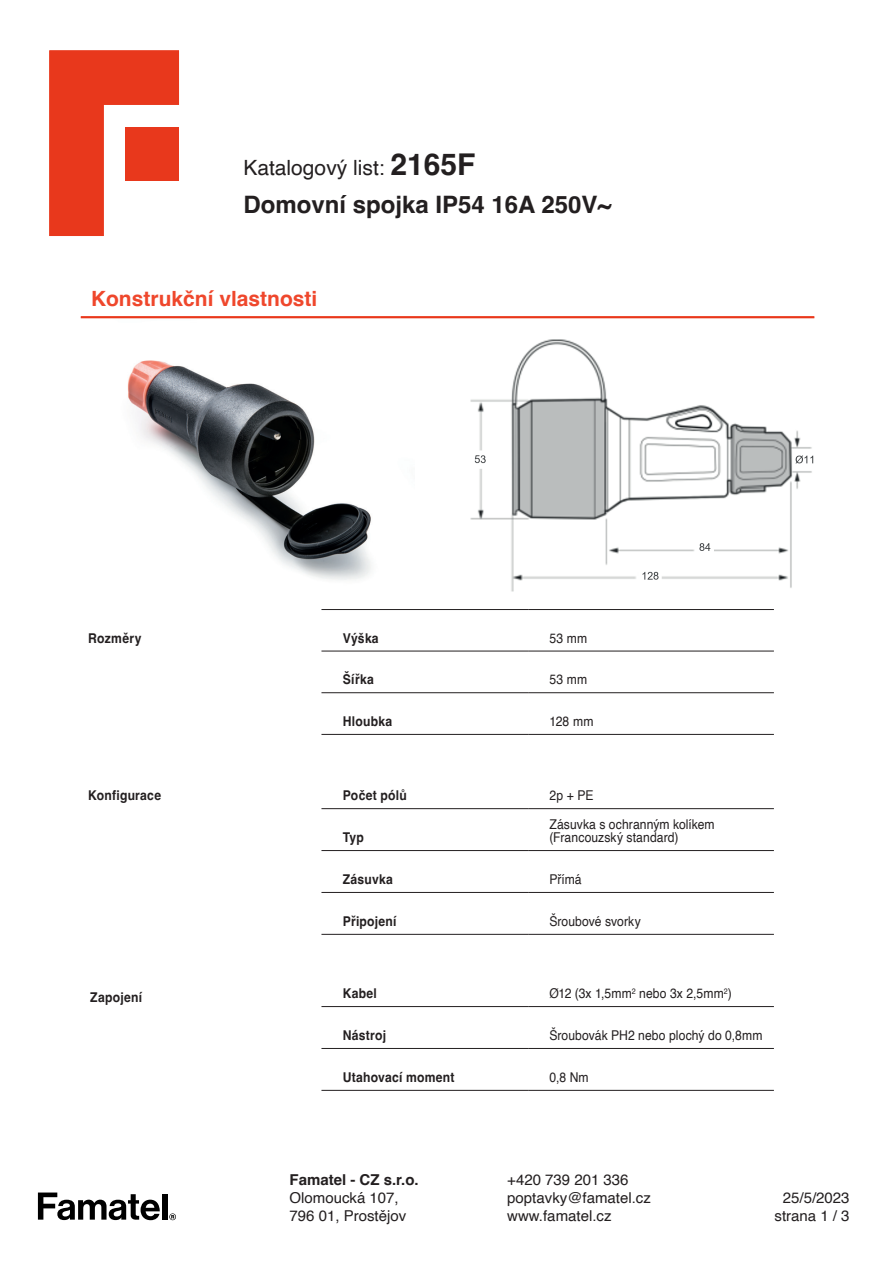
<style>
.page{position:relative;width:893px;height:1263px;background:#fff}
.page>*{position:absolute;margin:0;border:0;box-sizing:border-box;transform-origin:0 0}
.t1{font:700 24px "Helvetica";color:#231f20}
.t2{font:700 21px "Helvetica";color:#ef472c}
.t3{font:21px "Helvetica";color:#231f20}
.t4{font:15px/18px "Helvetica";color:#231f20}
.t5{font:13.5px/13.5px "Helvetica";letter-spacing:.01em;color:#231f20;scale:.9 1}
.t6{font:700 13.5px "Helvetica";letter-spacing:.02em;color:#231f20;scale:.9 1}
.s1{font-weight:700;font-size:30px}
.s2{font-weight:700}
</style>
<div class="page">
<img style="left:90px;top:318px;width:325px;height:262px">
<div style="left:162px;top:1194px;width:5px;height:25px;background:#000"></div>
<svg style="left:38px;top:1192px;width:122px;height:28px"></svg>
<svg style="left:169px;top:1213px;width:7px;height:7px"></svg>
<hr style="left:81px;top:316px;width:733px;height:2px;background:#ef472c">
<hr style="left:321px;top:609px;width:207px;height:1px;background:#231f20">
<hr style="left:528px;top:609px;width:246px;height:1px;background:#231f20">
<hr style="left:321px;top:651px;width:207px;height:1px;background:#231f20">
<hr style="left:528px;top:651px;width:246px;height:1px;background:#231f20">
<hr style="left:321px;top:692px;width:207px;height:1px;background:#231f20">
<hr style="left:528px;top:692px;width:246px;height:1px;background:#231f20">
<hr style="left:321px;top:734px;width:207px;height:1px;background:#231f20">
<hr style="left:528px;top:734px;width:246px;height:1px;background:#231f20">
<hr style="left:321px;top:808px;width:207px;height:1px;background:#231f20">
<hr style="left:528px;top:808px;width:246px;height:1px;background:#231f20">
<hr style="left:321px;top:850px;width:207px;height:1px;background:#231f20">
<hr style="left:528px;top:850px;width:246px;height:1px;background:#231f20">
<hr style="left:321px;top:892px;width:207px;height:1px;background:#231f20">
<hr style="left:528px;top:892px;width:246px;height:1px;background:#231f20">
<hr style="left:321px;top:934px;width:207px;height:1px;background:#231f20">
<hr style="left:528px;top:934px;width:246px;height:1px;background:#231f20">
<hr style="left:321px;top:1006px;width:207px;height:1px;background:#231f20">
<hr style="left:528px;top:1006px;width:246px;height:1px;background:#231f20">
<hr style="left:321px;top:1048px;width:207px;height:1px;background:#231f20">
<hr style="left:321px;top:1090px;width:207px;height:1px;background:#231f20">
<hr style="left:528px;top:1048px;width:246px;height:1px;background:#231f20">
<hr style="left:528px;top:1090px;width:246px;height:1px;background:#231f20">
<svg style="left:49px;top:50px;width:130px;height:186px"></svg>
<div style="left:126px;top:127px;width:53px;height:53px;background:#e8381c"></div>
<hr style="left:81px;top:317px;width:733px;height:1px;background:#e8381c">
<img style="left:470px;top:339px;width:344px;height:253px">
<p class="t3" style="left:243px;top:152px;width:234px">Katalogový list: <span class="s1">2165F</span></p>
<p class="t1" style="left:243px;top:190px;width:369px">Domovní spojka IP54 16A 250V~</p>
<p class="t2" style="left:91px;top:285px;width:228px">Konstrukční vlastnosti</p>
<p class="t6" style="left:88px;top:629px;width:61px">Rozměry</p>
<p class="t6" style="left:343px;top:629px;width:42px">Výška</p>
<p class="t5" style="left:549px;top:631px;width:44px">53 mm</p>
<p class="t6" style="left:343px;top:671px;width:36px">Šířka</p>
<p class="t5" style="left:549px;top:673px;width:44px">53 mm</p>
<p class="t6" style="left:343px;top:713px;width:56px">Hloubka</p>
<p class="t5" style="left:549px;top:715px;width:50px">128 mm</p>
<p class="t6" style="left:88px;top:787px;width:83px">Konfigurace</p>
<p class="t6" style="left:343px;top:787px;width:73px">Počet pólů</p>
<p class="t5" style="left:549px;top:789px;width:51px">2p + PE</p>
<p class="t6" style="left:343px;top:829px;width:25px">Typ</p>
<p class="t5" style="left:549px;top:817px;width:185px">Zásuvka s ochranným kolíkem (Francouzský standard)</p>
<p class="t6" style="left:343px;top:871px;width:57px">Zásuvka</p>
<p class="t5" style="left:549px;top:873px;width:37px">Přímá</p>
<p class="t6" style="left:343px;top:913px;width:61px">Připojení</p>
<p class="t5" style="left:549px;top:915px;width:103px">Šroubové svorky</p>
<p class="t6" style="left:90px;top:989px;width:59px">Zapojení</p>
<p class="t6" style="left:343px;top:985px;width:40px">Kabel</p>
<p class="t5" style="left:549px;top:987px;width:204px">Ø12 (3x 1,5mm<sup>2</sup> nebo 3x 2,5mm<sup>2</sup>)</p>
<p class="t6" style="left:343px;top:1027px;width:50px">Nástroj</p>
<p class="t5" style="left:549px;top:1029px;width:238px">Šroubovák PH2 nebo plochý do 0,8mm</p>
<p class="t6" style="left:343px;top:1069px;width:126px">Utahovací moment</p>
<p class="t5" style="left:549px;top:1071px;width:45px">0,8 Nm</p>
<p class="t4" style="left:290px;top:1171px;width:131px"><span class="s2">Famatel - CZ s.r.o.<br></span>Olomoucká 107,<br>796 01, Prostějov</p>
<p class="t4" style="left:507px;top:1171px;width:145px">+420 739 201 336 poptavky@famatel.cz</p>
<p class="t4" style="left:507px;top:1207px;width:106px">www.famatel.cz</p>
<p class="t4" style="left:774px;top:1189px;width:77px;text-align:center">25/5/2023 strana 1 / 3</p>
</div>
